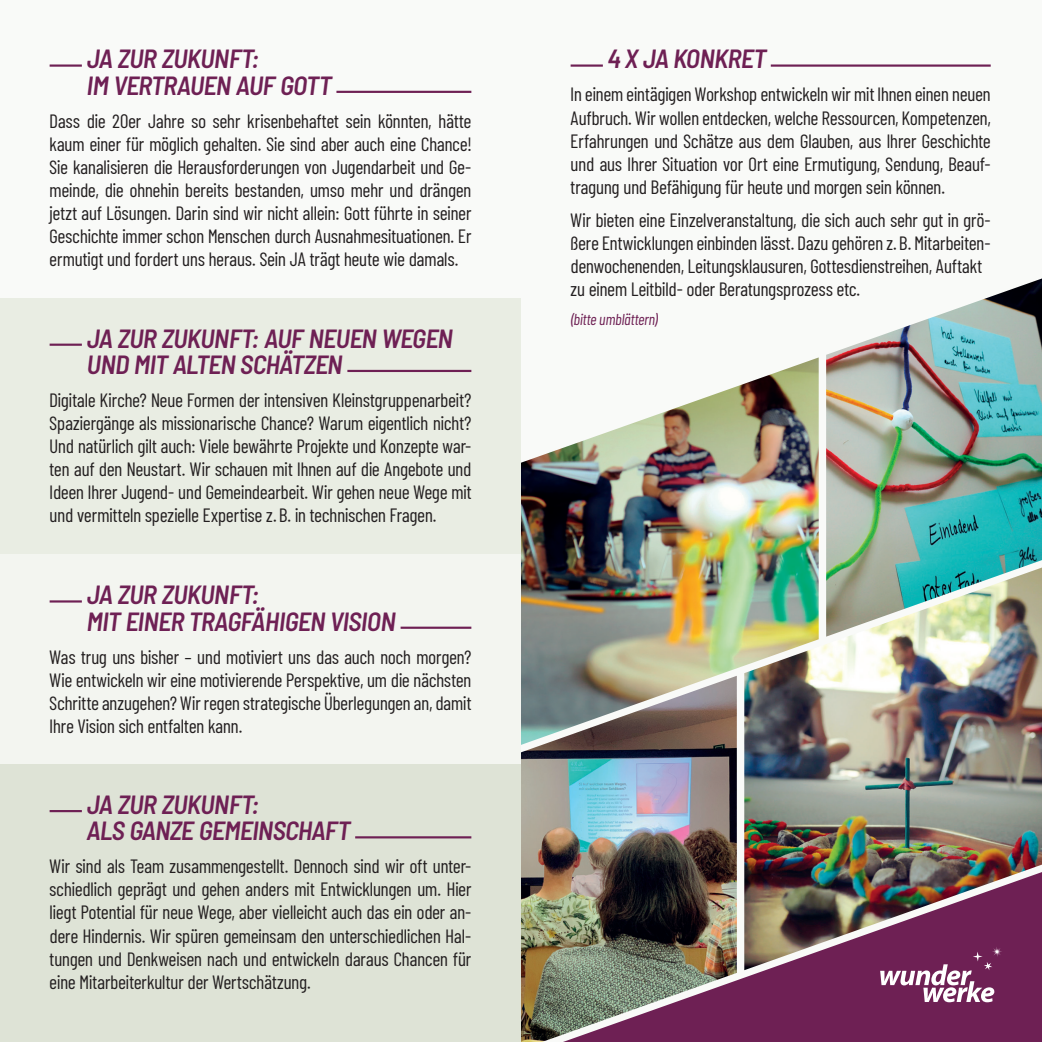
<style>
.page{position:relative;width:1042px;height:1042px;background:#f9faf8}
.page>*{position:absolute;margin:0;border:0;box-sizing:border-box;transform-origin:0 0}
.Fließtext{font:italic 600 semi-condensed 26.25px/26.2px "Barlow";letter-spacing:-.01em;color:#6e2054}
.Fließtext-2{font:19.25px/23.1px "Barlow Condensed";color:#231f20;text-align:justify}
.Fließtext-3{font:italic 15.75px "Barlow Condensed";letter-spacing:.01em;color:#6e2054}
</style>
<div class="page">
<div style="left:737px;top:970px;width:305px;height:72px;background:#6e2054"></div>
<div style="left:0;top:298px;width:521px;height:256px;background:#e9ede3"></div>
<div style="left:0;top:764px;width:521px;height:278px;background:#dee3d6"></div>
<div style="left:0;top:554px;width:521px;height:210px;background:#f3f5f0"></div>
<hr style="left:50px;top:64px;width:32px;height:3px;background:#6e2054">
<hr style="left:336px;top:91px;width:135px;height:2px;background:#6e2054">
<hr style="left:570px;top:64px;width:33px;height:3px;background:#6e2054">
<hr style="left:771px;top:64px;width:219px;height:3px;background:#6e2054">
<svg style="left:880px;top:970px;width:122px;height:32px"></svg>
<hr style="left:50px;top:344px;width:32px;height:2px;background:#6e2054">
<hr style="left:347px;top:370px;width:124px;height:2px;background:#6e2054">
<hr style="left:50px;top:600px;width:32px;height:2px;background:#6e2054">
<hr style="left:400px;top:626px;width:71px;height:3px;background:#6e2054">
<hr style="left:50px;top:810px;width:32px;height:2px;background:#6e2054">
<hr style="left:355px;top:836px;width:116px;height:2px;background:#6e2054">
<img style="left:521px;top:745px;width:216px;height:297px">
<img style="left:521px;top:357px;width:298px;height:388px">
<img style="left:744px;top:567px;width:298px;height:403px">
<img style="left:826px;top:278px;width:216px;height:358px">
<p class="Fließtext" style="left:87px;top:44px;width:246px">JA ZUR ZUKUNFT:<br>IM VERTRAUEN AUF GOTT</p>
<p class="Fließtext-2" style="left:50px;top:108px;width:423px">Dass die 20er Jahre so sehr krisenbehaftet sein könnten, hätte kaum einer für möglich gehalten. Sie sind aber auch eine Chance!<br>Sie kanalisieren die Herausforderungen von Jugendarbeit und Ge&shy;meinde, die ohnehin bereits bestanden, umso mehr und drängen jetzt auf Lösungen. Darin sind wir nicht allein: Gott führte in seiner Geschichte immer schon Menschen durch Ausnahmesituationen. Er ermutigt und fordert uns heraus. Sein JA trägt heute wie damals.</p>
<p class="Fließtext" style="left:87px;top:323px;width:367px">JA ZUR ZUKUNFT: AUF NEUEN WEGEN<br>UND MIT ALTEN SCHÄTZEN</p>
<p class="Fließtext-2" style="left:50px;top:387px;width:423px">Digitale Kirche? Neue Formen der intensiven Kleinstgruppenarbeit?<br>Spaziergänge als missionarische Chance? Warum eigentlich nicht?<br>Und natürlich gilt auch: Viele bewährte Projekte und Konzepte war&shy;ten auf den Neustart. Wir schauen mit Ihnen auf die Angebote und Ideen Ihrer Jugend- und Gemeindearbeit. Wir gehen neue Wege mit und vermitteln spezielle Expertise z. B. in technischen Fragen.</p>
<p class="Fließtext" style="left:87px;top:580px;width:310px">JA ZUR ZUKUNFT:<br>MIT EINER TRAGFÄHIGEN VISION</p>
<p class="Fließtext-2" style="left:50px;top:644px;width:423px">Was trug uns bisher – und motiviert uns das auch noch morgen?<br>Wie entwickeln wir eine motivierende Perspektive, um die nächsten Schritte anzugehen? Wir regen strategische Überlegungen an, damit Ihre Vision sich entfalten kann.</p>
<p class="Fließtext" style="left:87px;top:789px;width:265px">JA ZUR ZUKUNFT:<br>ALS GANZE GEMEINSCHAFT</p>
<p class="Fließtext-2" style="left:50px;top:853px;width:423px">Wir sind als Team zusammengestellt. Dennoch sind wir oft unter&shy;schiedlich geprägt und gehen anders mit Entwicklungen um. Hier liegt Potential für neue Wege, aber vielleicht auch das ein oder an&shy;dere Hindernis. Wir spüren gemeinsam den unterschiedlichen Hal&shy;tungen und Denkweisen nach und entwickeln daraus Chancen für eine Mitarbeiterkultur der Wertschätzung.</p>
<p class="Fließtext" style="left:608px;top:44px;width:160px">4 X JA KONKRET</p>
<p class="Fließtext-2" style="left:570px;top:82px;width:422px">In einem eintägigen Workshop entwickeln wir mit Ihnen einen neuen Aufbruch. Wir wollen entdecken, welche Ressourcen, Kompetenzen, Erfahrungen und Schätze aus dem Glauben, aus Ihrer Geschichte und aus Ihrer Situation vor Ort eine Ermutigung, Sendung, Beauf&shy;tragung und Befähigung für heute und morgen sein können.</p>
<p class="Fließtext-2" style="left:570px;top:207px;width:422px;text-align:left">Wir bieten eine Einzelveranstaltung, die sich auch sehr gut in grö&shy;ßere Entwicklungen einbinden lässt. Dazu gehören z. B. Mitarbeiten&shy;denwochenenden, Leitungsklausuren, Gottesdienstreihen, Auftakt zu einem Leitbild- oder Beratungsprozess etc.</p>
<p class="Fließtext-3" style="left:570px;top:308px;width:89px">(bitte umblättern)</p>
</div>
